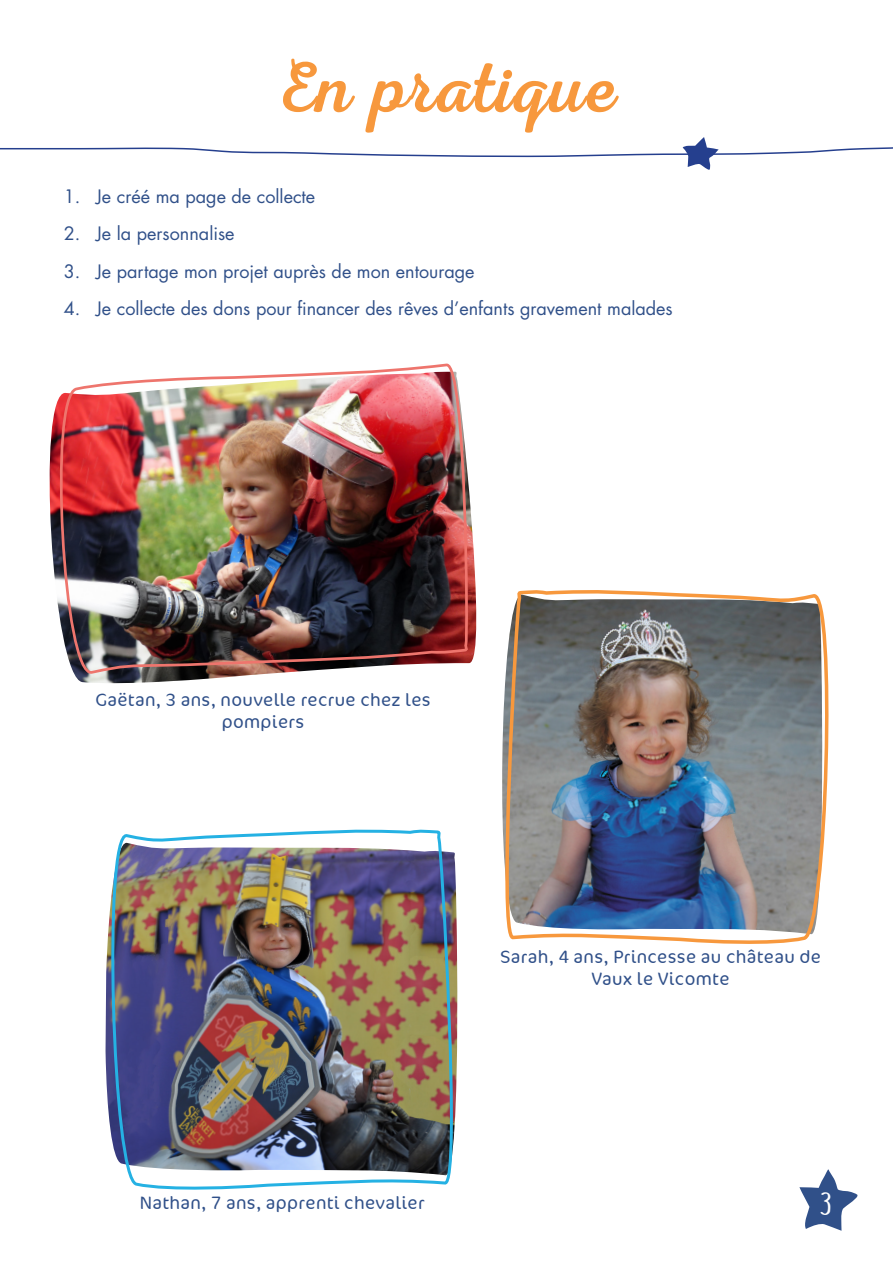
<style>
.page{position:relative;width:893px;height:1263px;background:#fff}
.page>*{position:absolute;margin:0;border:0;box-sizing:border-box;transform-origin:0 0}
.t1{font:72px "Nexa Rust Script R 00";letter-spacing:.005em;color:#f7983d}
.t2{font:31.05px "Malam";color:#fff;scale:1.31 1}
.t3{font:18px "Futura Std";color:#305089}
.t4{font:300 18px/21.6px "Cocon";letter-spacing:.02em;color:#305089;text-align:center}
</style>
<div class="page">
<img style="left:105px;top:829px;width:353px;height:361px">
<img style="left:502px;top:590px;width:327px;height:354px">
<img style="left:82px;top:490px;width:395px;height:194px">
<img style="left:49px;top:363px;width:420px;height:319px">
<svg style="left:799px;top:1169px;width:59px;height:62px"></svg>
<svg style="left:0;top:137px;width:893px;height:33px"></svg>
<p class="t1" style="left:279px;top:45px;width:337px">En pratique</p>
<p class="t3" style="left:64px;top:185px;width:253px">1. Je créé ma page de collecte</p>
<p class="t3" style="left:64px;top:222px;width:172px">2. Je la personnalise</p>
<p class="t3" style="left:64px;top:260px;width:412px">3. Je partage mon projet auprès de mon entourage</p>
<p class="t3" style="left:64px;top:297px;width:610px">4. Je collecte des dons pour financer des rêves d’enfants gravement malades</p>
<p class="t4" style="left:95px;top:690px;width:337px">Gaëtan, 3 ans, nouvelle recrue chez les pompiers</p>
<p class="t4" style="left:500px;top:947px;width:322px">Sarah, 4 ans, Princesse au château de<br>Vaux le Vicomte</p>
<p class="t4" style="left:140px;top:1192px;width:286px">Nathan, 7 ans, apprenti chevalier</p>
<p class="t2" style="left:821px;top:1192px;width:10px">3</p>
</div>
